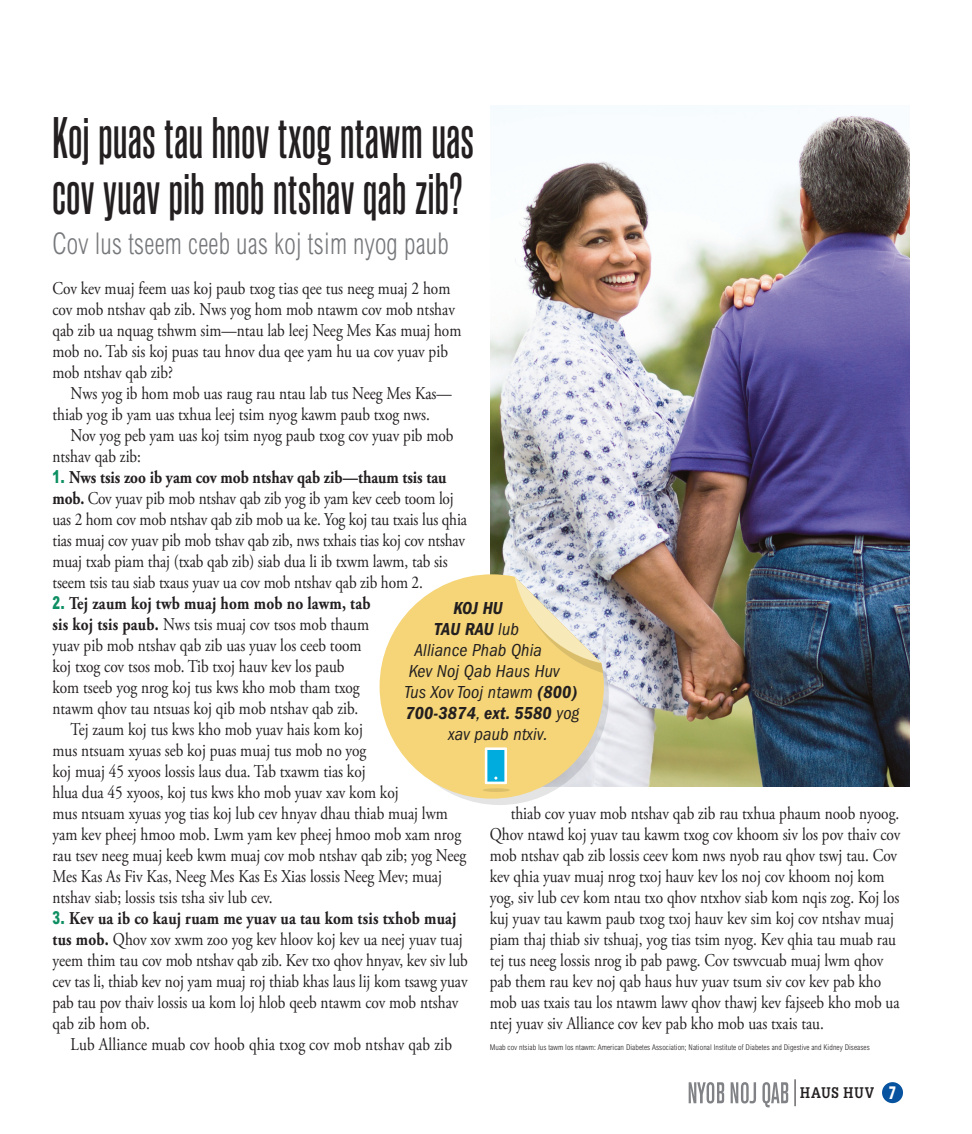
<style>
.page{position:relative;width:972px;height:1134px;background:#fff}
.page>*{position:absolute;margin:0;border:0;box-sizing:border-box;transform-origin:0 0}
._1_EN_HEAD__28-48pt{font:600 58.5px/55.5px "Rama Gothic M";letter-spacing:.015em;color:#231f20;scale:.85 1}
._1_HM_head_subhead{font:300 condensed 30px "Arial MT Std";letter-spacing:.01em;color:#76787b;scale:.85 1}
._1_HM_BODY{font:18px/21px "Adobe Garamond Pro";color:#231f20;scale:.85 1}
._1_HM_body_number{font:18px/21px "Adobe Garamond Pro";letter-spacing:-.005em;color:#231f20;scale:.85 1}
._1_HM_body_no_indent{font:18px/21px "Adobe Garamond Pro";color:#231f20;scale:.85 1}
._5_EN_CTA_body{font:italic condensed 18px "ITC Franklin Gothic Std";letter-spacing:.01em;color:#231f20}
._5_EN_CTA_body-2{font:18px "ITC Franklin Gothic Std Dm Cd It";letter-spacing:.01em;color:#231f20}
.t1{font:700 15px "Glypha LT Std";letter-spacing:.085em;color:#231f20;scale:.85 1}
._4_EN_source_black{font:300 condensed 7.8px "Arial MT Std";letter-spacing:.01em;color:#231f20}
.s1{font-family:"Arial MT Std";font-weight:800;font-stretch:condensed;color:#0d8f62}
.s2{font-weight:700}
.s3{font-family:"ITC Franklin Gothic Std";font-style:italic;font-stretch:condensed}
.s4{font-family:"ITC Franklin Gothic Std Dm Cd It";font-style:normal;font-stretch:normal}
.s5{font-family:"Rama Gothic E";font-size:18px;color:#fff}
</style>
<div class="page">
<div style="left:882px;top:1082px;width:21px;height:21px;background:#0753a0;border-radius:50%"></div>
<svg style="left:795px;top:1079px;width:1px;height:27px"></svg>
<svg style="left:689px;top:1082px;width:99px;height:25px"></svg>
<img style="left:490px;top:105px;width:420px;height:682px">
<svg style="left:465px;top:587px;width:144px;height:218px"></svg>
<svg style="left:380px;top:574px;width:224px;height:225px;background:#f4db92"></svg>
<svg style="left:515px;top:577px;width:88px;height:96px;background:#e3d7b2"></svg>
<div style="left:485px;top:747px;width:22px;height:37px;background:linear-gradient(to right,#fbfdfe,#fcfefe)"></div>
<svg style="left:487px;top:750px;width:17px;height:32px"></svg>
<svg style="left:483px;top:788px;width:27px;height:4px"></svg>
<p class="_1_EN_HEAD__28-48pt" style="left:52px;top:112px;width:497px">Koj puas tau hnov txog ntawm uas cov yuav pib mob ntshav qab zib?</p>
<p class="_1_HM_head_subhead" style="left:52px;top:227px;width:468px">Cov lus tseem ceeb uas koj tsim nyog paub</p>
<p class="_1_HM_body_no_indent" style="left:52px;top:278px;width:483px">Cov kev muaj feem uas koj paub txog tias qee tus neeg muaj 2 hom cov mob ntshav qab zib. Nws yog hom mob ntawm cov mob ntshav qab zib ua nquag tshwm sim—ntau lab leej Neeg Mes Kas muaj hom mob no. Tab sis koj puas tau hnov dua qee yam hu ua cov yuav pib mob ntshav qab zib?</p>
<p class="_1_HM_BODY" style="left:52px;top:383px;width:471px;text-indent:18px">Nws yog ib hom mob uas raug rau ntau lab tus Neeg Mes Kas— thiab yog ib yam uas txhua leej tsim nyog kawm paub txog nws.</p>
<p class="_1_HM_BODY" style="left:52px;top:425px;width:473px;text-indent:18px">Nov yog peb yam uas koj tsim nyog paub txog cov yuav pib mob ntshav qab zib:</p>
<p class="_1_HM_body_number" style="left:52px;top:467px;width:489px"><span class="s1">1.</span> <span class="s2">Nws tsis zoo ib yam cov mob ntshav qab zib—thaum tsis tau mob.</span> Cov yuav pib mob ntshav qab zib yog ib yam kev ceeb toom loj uas 2 hom cov mob ntshav qab zib mob ua ke. Yog koj tau txais lus qhia tias muaj cov yuav pib mob tshav qab zib, nws txhais tias koj cov ntshav muaj txab piam thaj (txab qab zib) siab dua li ib txwm lawm, tab sis tseem tsis tau siab txaus yuav ua cov mob ntshav qab zib hom 2.</p>
<p class="_1_HM_body_number" style="left:52px;top:593px;width:376px"><span class="s1">2.</span> <span class="s2">Tej zaum koj twb muaj hom mob no lawm, tab sis koj tsis paub.</span> Nws tsis muaj cov tsos mob thaum yuav pib mob ntshav qab zib uas yuav los ceeb toom koj txog cov tsos mob. Tib txoj hauv kev los paub kom tseeb yog nrog koj tus kws kho mob tham txog ntawm qhov tau ntsuas koj qib mob ntshav qab zib.</p>
<p class="_1_HM_BODY" style="left:52px;top:719px;width:488px;text-indent:18px">Tej zaum koj tus kws kho mob yuav hais kom koj<br>mus ntsuam xyuas seb koj puas muaj tus mob no yog<br>koj muaj 45 xyoos lossis laus dua. Tab txawm tias koj<br>hlua dua 45 xyoos, koj tus kws kho mob yuav xav kom koj<br>mus ntsuam xyuas yog tias koj lub cev hnyav dhau thiab muaj lwm yam kev pheej hmoo mob. Lwm yam kev pheej hmoo mob xam nrog rau tsev neeg muaj keeb kwm muaj cov mob ntshav qab zib; yog Neeg Mes Kas As Fiv Kas, Neeg Mes Kas Es Xias lossis Neeg Mev; muaj ntshav siab; lossis tsis tsha siv lub cev.</p>
<p class="_1_HM_body_number" style="left:52px;top:908px;width:490px"><span class="s1">3.</span> <span class="s2">Kev ua ib co kauj ruam me yuav ua tau kom tsis txhob muaj tus mob.</span> Qhov xov xwm zoo yog kev hloov koj kev ua neej yuav tuaj yeem thim tau cov mob ntshav qab zib. Kev txo qhov hnyav, kev siv lub cev tas li, thiab kev noj yam muaj roj thiab khas laus lij kom tsawg yuav pab tau pov thaiv lossis ua kom loj hlob qeeb ntawm cov mob ntshav qab zib hom ob.</p>
<p class="_1_HM_BODY" style="left:70px;top:1034px;width:450px">Lub Alliance muab cov hoob qhia txog cov mob ntshav qab zib</p>
<p class="_5_EN_CTA_body-2" style="left:454px;top:598px;width:51px">KOJ HU</p>
<p class="_5_EN_CTA_body-2" style="left:434px;top:619px;width:86px">TAU RAU <span class="s3">lub</span></p>
<p class="_5_EN_CTA_body" style="left:414px;top:640px;width:129px">Alliance Phab Qhia</p>
<p class="_5_EN_CTA_body" style="left:409px;top:661px;width:152px">Kev Noj Qab Haus Huv</p>
<p class="_5_EN_CTA_body" style="left:404px;top:682px;width:175px">Tus Xov Tooj ntawm <span class="s4">(800)</span></p>
<p class="_5_EN_CTA_body-2" style="left:405px;top:703px;width:176px">700-3874<span class="s3">,</span> ext. 5580 <span class="s3">yog</span></p>
<p class="_5_EN_CTA_body" style="left:449px;top:724px;width:101px">xav paub ntxiv.</p>
<p class="_1_HM_BODY" style="left:490px;top:803px;width:485px;text-indent:21px">thiab cov yuav mob ntshav qab zib rau txhua phaum noob nyoog.<br>Qhov ntawd koj yuav tau kawm txog cov khoom siv los pov thaiv cov mob ntshav qab zib lossis ceev kom nws nyob rau qhov tswj tau. Cov kev qhia yuav muaj nrog txoj hauv kev los noj cov khoom noj kom yog, siv lub cev kom ntau txo qhov ntxhov siab kom nqis zog. Koj los kuj yuav tau kawm paub txog txoj hauv kev sim koj cov ntshav muaj piam thaj thiab siv tshuaj, yog tias tsim nyog. Kev qhia tau muab rau tej tus neeg lossis nrog ib pab pawg. Cov tswvcuab muaj lwm qhov pab them rau kev noj qab haus huv yuav tsum siv cov kev pab kho mob uas txais tau los ntawm lawv qhov thawj kev fajseeb kho mob ua ntej yuav siv Alliance cov kev pab kho mob uas txais tau.</p>
<p class="_4_EN_source_black" style="left:490px;top:1043px;width:382px">Muab cov ntsiab lus tawm los ntawm: American Diabetes Association; National Institute of Diabetes and Digestive and Kidney Diseases</p>
<p class="t1" style="left:800px;top:1083px;width:114px">HAUS HUV <span class="s5">7</span></p>
</div>
